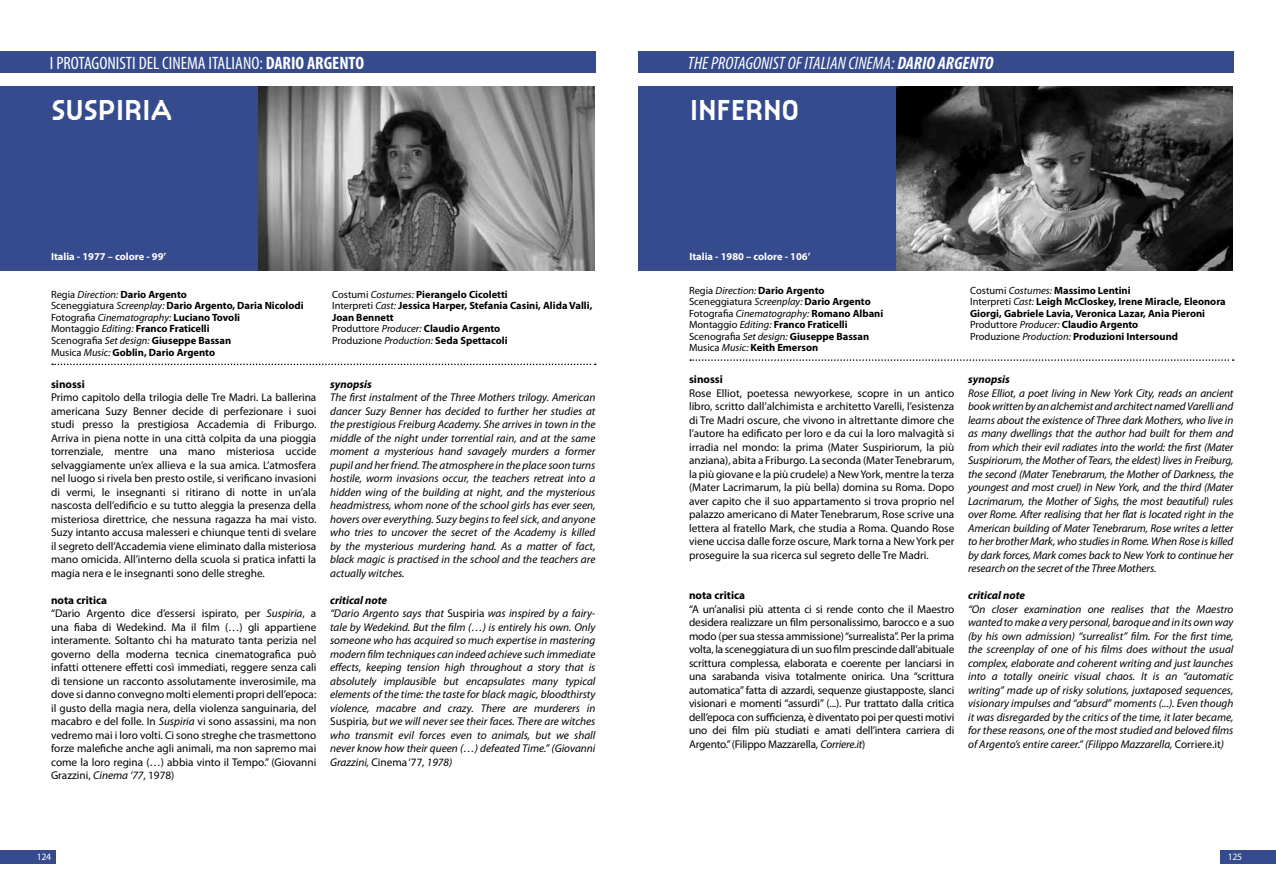
<style>
.page{position:relative;width:1276px;height:893px;background:#fff}
.page>*{position:absolute;margin:0;border:0;box-sizing:border-box;transform-origin:0 0}
.t1{font:700 30px "Citizen";letter-spacing:-.015em;color:#fff}
.t2{font:condensed 18px "Myriad Pro";color:#fff}
.t3{font:italic condensed 18px "Myriad Pro";color:#fff}
.t4{font:11.25px/13.5px "Myriad Pro";color:#000;text-align:justify}
.t5{font:italic 11.25px/13.5px "Myriad Pro";color:#000;text-align:justify}
.t6{font:italic 700 11.25px "Myriad Pro";color:#000}
.t7{font:700 11.25px "Myriad Pro";color:#000}
.t8{font:700 10.5px/11.6px "Myriad Pro";color:#000}
.t9{font:700 10.5px "Myriad Pro";color:#fff}
.t10{font:9.75px "Myriad Pro";letter-spacing:-.03em;color:#fff}
.s1{font-weight:700}
.s2{font-weight:400}
.s3{font-weight:400;font-style:italic}
.s4{font-style:italic}
.s5{font-style:normal}
</style>
<div class="page">
<div style="left:1220px;top:850px;width:56px;height:13px;background:#364b8d"></div>
<div style="left:0;top:850px;width:55px;height:13px;background:#364b8d"></div>
<div style="left:0;top:87px;width:258px;height:184px;background:#364b8d"></div>
<div style="left:638px;top:87px;width:266px;height:184px;background:#364b8d"></div>
<svg style="left:690px;top:359px;width:543px;height:2px"></svg>
<svg style="left:52px;top:364px;width:544px;height:1px"></svg>
<img style="left:897px;top:87px;width:336px;height:184px">
<img style="left:258px;top:87px;width:336px;height:184px">
<div style="left:638px;top:51px;width:595px;height:21px;background:#364b8d"></div>
<div style="left:0;top:51px;width:595px;height:21px;background:#364b8d"></div>
<h2 class="t2" style="left:50px;top:52px;width:316px">I PROTAGONISTI DEL CINEMA ITALIANO: <span class="s1">DARIO ARGENTO</span></h2>
<h2 class="t3" style="left:688px;top:52px;width:307px">THE PROTAGONIST OF ITALIAN CINEMA: <span class="s1">DARIO ARGENTO</span></h2>
<h1 class="t1" style="left:51px;top:92px;width:121px">SUSPIRIA</h1>
<p class="t9" style="left:51px;top:250px;width:117px">Italia - 1977 – colore - 99’</p>
<p class="t8" style="left:51px;top:288px;width:254px"><span class="s2">Regia</span> <span class="s3">Direction:</span> Dario Argento<br><span class="s2">Sceneggiatura</span> <span class="s3">Screenplay:</span> Dario Argento, Daria Nicolodi <span class="s2">Fotografia</span> <span class="s3">Cinematography:</span> Luciano Tovoli<br><span class="s2">Montaggio</span> <span class="s3">Editing:</span> Franco Fraticelli<br><span class="s2">Scenografia</span> <span class="s3">Set design:</span> Giuseppe Bassan<br><span class="s2">Musica</span> <span class="s3">Music:</span> Goblin, Dario Argento</p>
<p class="t8" style="left:332px;top:288px;width:262px"><span class="s2">Costumi</span> <span class="s3">Costumes:</span> Pierangelo Cicoletti<br><span class="s2">Interpreti</span> <span class="s3">Cast:</span> Jessica Harper, Stefania Casini, Alida Valli, Joan Bennett<br><span class="s2">Produttore</span> <span class="s3">Producer:</span> Claudio Argento<br><span class="s2">Produzione</span> <span class="s3">Production:</span> Seda Spettacoli</p>
<p class="t7" style="left:51px;top:376px;width:35px">sinossi</p>
<p class="t4" style="left:51px;top:390px;width:267px">Primo capitolo della trilogia delle Tre Madri. La ballerina americana Suzy Benner decide di perfezionare i suoi studi presso la prestigiosa Accademia di Friburgo.<br>Arriva in piena notte in una città colpita da una pioggia torrenziale, mentre una mano misteriosa uccide selvaggiamente un’ex allieva e la sua amica. L’atmosfera nel luogo si rivela ben presto ostile, si verificano invasioni di vermi, le insegnanti si ritirano di notte in un’ala nascosta dell’edificio e su tutto aleggia la presenza della misteriosa direttrice, che nessuna ragazza ha mai visto.<br>Suzy intanto accusa malesseri e chiunque tenti di svelare il segreto dell’Accademia viene eliminato dalla misteriosa mano omicida. All’interno della scuola si pratica infatti la magia nera e le insegnanti sono delle streghe.</p>
<p class="t4" style="left:51px;top:593px;width:267px;text-align:left"><span class="s1">nota critica<br></span>“Dario Argento dice d’essersi ispirato, per <span class="s4">Suspiria</span>, a una fiaba di Wedekind. Ma il film (…) gli appartiene interamente. Soltanto chi ha maturato tanta perizia nel governo della moderna tecnica cinematografica può infatti ottenere effetti così immediati, reggere senza cali di tensione un racconto assolutamente inverosimile, ma dove si danno convegno molti elementi propri dell’epoca: il gusto della magia nera, della violenza sanguinaria, del macabro e del folle. In <span class="s4">Suspiria</span> vi sono assassini, ma non vedremo mai i loro volti. Ci sono streghe che trasmettono forze malefiche anche agli animali, ma non sapremo mai come la loro regina (…) abbia vinto il Tempo.” (Giovanni Grazzini, <span class="s4">Cinema ‘77</span>, 1978)</p>
<p class="t6" style="left:330px;top:376px;width:43px">synopsis</p>
<p class="t5" style="left:330px;top:390px;width:267px">The first instalment of the Three Mothers trilogy. American dancer Suzy Benner has decided to further her studies at the prestigious Freiburg Academy. She arrives in town in the middle of the night under torrential rain, and at the same moment a mysterious hand savagely murders a former pupil and her friend. The atmosphere in the place soon turns hostile, worm invasions occur, the teachers retreat into a hidden wing of the building at night, and the mysterious headmistress, whom none of the school girls has ever seen, hovers over everything. Suzy begins to feel sick, and anyone who tries to uncover the secret of the Academy is killed by the mysterious murdering hand. As a matter of fact, black magic is practised in the school and the teachers are actually witches.</p>
<p class="t5" style="left:330px;top:593px;width:267px;text-align:left"><span class="s1">critical note<br></span>“Dario Argento says that <span class="s5">Suspiria</span> was inspired by a fairy&shy;tale by Wedekind. But the film (…) is entirely his own. Only someone who has acquired so much expertise in mastering modern film techniques can indeed achieve such immediate effects, keeping tension high throughout a story that is absolutely implausible but encapsulates many typical elements of the time: the taste for black magic, bloodthirsty violence, macabre and crazy. There are murderers in <span class="s5">Suspiria</span>, but we will never see their faces. There are witches who transmit evil forces even to animals, but we shall never know how their queen (…) defeated Time.” (Giovanni Grazzini, <span class="s5">Cinema ‘77</span>, 1978)</p>
<h1 class="t1" style="left:689px;top:92px;width:92px">INFERNO</h1>
<p class="t9" style="left:689px;top:250px;width:123px">Italia - 1980 – colore - 106’</p>
<p class="t8" style="left:689px;top:284px;width:196px"><span class="s2">Regia</span> <span class="s3">Direction:</span> Dario Argento <span class="s2">Sceneggiatura</span> <span class="s3">Screenplay:</span> Dario Argento <span class="s2">Fotografia</span> <span class="s3">Cinematography:</span> Romano Albani <span class="s2">Montaggio</span> <span class="s3">Editing:</span> Franco Fraticelli <span class="s2">Scenografia</span> <span class="s3">Set design:</span> Giuseppe Bassan <span class="s2">Musica</span> <span class="s3">Music:</span> Keith Emerson</p>
<p class="t8" style="left:970px;top:284px;width:257px"><span class="s2">Costumi</span> <span class="s3">Costumes:</span> Massimo Lentini<br><span class="s2">Interpreti</span> <span class="s3">Cast:</span> Leigh McCloskey, Irene Miracle, Eleonora Giorgi, Gabriele Lavia, Veronica Lazar, Ania Pieroni <span class="s2">Produttore</span> <span class="s3">Producer:</span> Claudio Argento<br><span class="s2">Produzione</span> <span class="s3">Production:</span> Produzioni Intersound</p>
<p class="t7" style="left:689px;top:372px;width:35px">sinossi</p>
<p class="t4" style="left:689px;top:386px;width:267px">Rose Elliot, poetessa newyorkese, scopre in un antico libro, scritto dall’alchimista e architetto Varelli, l’esistenza di Tre Madri oscure, che vivono in altrettante dimore che l’autore ha edificato per loro e da cui la loro malvagità si irradia nel mondo: la prima (Mater Suspiriorum, la più anziana), abita a Friburgo. La seconda (Mater Tenebrarum, la più giovane e la più crudele) a New York, mentre la terza (Mater Lacrimarum, la più bella) domina su Roma. Dopo aver capito che il suo appartamento si trova proprio nel palazzo americano di Mater Tenebrarum, Rose scrive una lettera al fratello Mark, che studia a Roma. Quando Rose viene uccisa dalle forze oscure, Mark torna a New York per proseguire la sua ricerca sul segreto delle Tre Madri.</p>
<p class="t7" style="left:689px;top:588px;width:58px">nota critica</p>
<p class="t4" style="left:689px;top:602px;width:267px">“A un’analisi più attenta ci si rende conto che il Maestro desidera realizzare un film personalissimo, barocco e a suo modo (per sua stessa ammissione) “surrealista”. Per la prima volta, la sceneggiatura di un suo film prescinde dall’abituale scrittura complessa, elaborata e coerente per lanciarsi in una sarabanda visiva totalmente onirica. Una “scrittura automatica” fatta di azzardi, sequenze giustapposte, slanci visionari e momenti “assurdi” (...). Pur trattato dalla critica dell’epoca con sufficienza, è diventato poi per questi motivi uno dei film più studiati e amati dell’intera carriera di Argento.” (Filippo Mazzarella, <span class="s4">Corriere.it</span>)</p>
<p class="t6" style="left:968px;top:372px;width:43px">synopsis</p>
<p class="t5" style="left:968px;top:386px;width:267px">Rose Elliot, a poet living in New York City, reads an ancient book written by an alchemist and architect named Varelli and learns about the existence of Three dark Mothers, who live in as many dwellings that the author had built for them and from which their evil radiates into the world: the first (Mater Suspiriorum, the Mother of Tears, the eldest) lives in Freiburg, the second (Mater Tenebrarum, the Mother of Darkness, the youngest and most cruel) in New York, and the third (Mater Lacrimarum, the Mother of Sighs, the most beautiful) rules over Rome. After realising that her flat is located right in the American building of Mater Tenebrarum, Rose writes a letter to her brother Mark, who studies in Rome. When Rose is killed by dark forces, Mark comes back to New York to continue her research on the secret of the Three Mothers.</p>
<p class="t6" style="left:968px;top:588px;width:59px">critical note</p>
<p class="t5" style="left:968px;top:602px;width:267px">“On closer examination one realises that the Maestro wanted to make a very personal, baroque and in its own way (by his own admission) “surrealist” film. For the first time, the screenplay of one of his films does without the usual complex, elaborate and coherent writing and just launches into a totally oneiric visual chaos. It is an “automatic writing” made up of risky solutions, juxtaposed sequences, visionary impulses and “absurd” moments (...). Even though it was disregarded by the critics of the time, it later became, for these reasons, one of the most studied and beloved films of Argento’s entire career.” (Filippo Mazzarella, <span class="s5">Corriere.it</span>)</p>
<p class="t10" style="left:37px;top:850px;width:16px">124</p>
<p class="t10" style="left:1227px;top:850px;width:16px">125</p>
</div>
